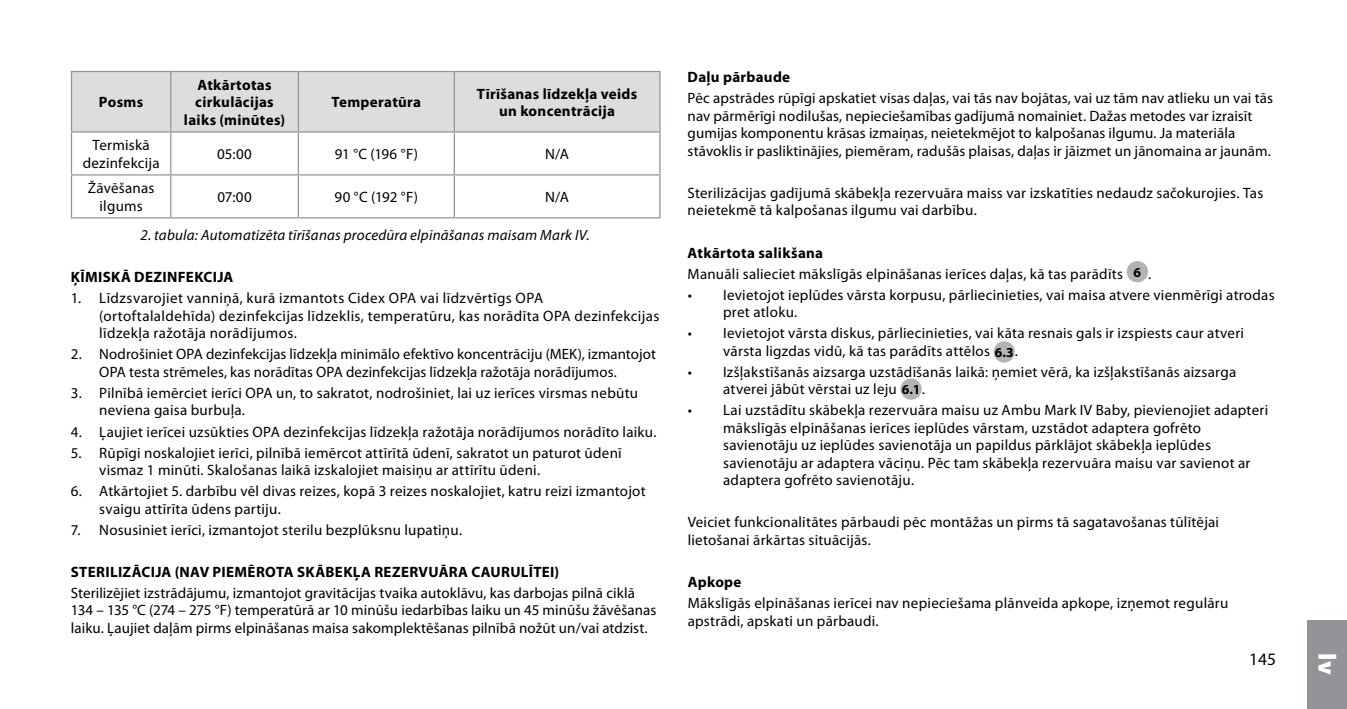
<style>
.page{position:relative;width:1347px;height:709px;background:#fff}
.page>*{position:absolute;margin:0;border:0;box-sizing:border-box;transform-origin:0 0}
.t1{font:900 25px "Myriad Pro";color:#fff}
.t2{font:17.5px "Myriad Pro";color:#000}
.t3{font:15px/17.5px "Myriad Pro";letter-spacing:.015em;color:#000}
.t4{font:700 15px/17.5px "Myriad Pro";letter-spacing:.02em;color:#000;text-align:center}
.t5{font:italic 15px "Myriad Pro";letter-spacing:.015em;color:#000}
.s1{font-weight:700}
.s2{font-weight:700;font-size:13.75px}
</style>
<div class="page">
<div style="left:1307px;top:620px;width:39px;height:89px;background:#939498"></div>
<div style="left:72px;top:72px;width:587px;height:59px;background:#dcddde"></div>
<hr style="left:71px;top:71px;width:100px;height:1px;background:#939498">
<hr style="left:71px;top:72px;width:1px;height:59px;background:#939498">
<hr style="left:171px;top:71px;width:127px;height:1px;background:#939498">
<hr style="left:170px;top:72px;width:1px;height:59px;background:#939498">
<hr style="left:298px;top:71px;width:156px;height:1px;background:#939498">
<hr style="left:298px;top:72px;width:1px;height:59px;background:#939498">
<hr style="left:454px;top:71px;width:206px;height:1px;background:#939498">
<hr style="left:454px;top:72px;width:1px;height:59px;background:#939498">
<hr style="left:659px;top:72px;width:1px;height:59px;background:#939498">
<hr style="left:71px;top:131px;width:100px;height:2px;background:#939498">
<hr style="left:71px;top:133px;width:1px;height:41px;background:#939498">
<hr style="left:171px;top:131px;width:127px;height:2px;background:#939498">
<hr style="left:170px;top:133px;width:1px;height:41px;background:#939498">
<hr style="left:298px;top:131px;width:156px;height:2px;background:#939498">
<hr style="left:298px;top:133px;width:1px;height:41px;background:#939498">
<hr style="left:454px;top:131px;width:206px;height:2px;background:#939498">
<hr style="left:454px;top:133px;width:1px;height:41px;background:#939498">
<hr style="left:659px;top:133px;width:1px;height:41px;background:#939498">
<hr style="left:71px;top:174px;width:100px;height:1px;background:#939498">
<hr style="left:71px;top:175px;width:1px;height:42px;background:#939498">
<hr style="left:171px;top:174px;width:127px;height:1px;background:#939498">
<hr style="left:170px;top:175px;width:1px;height:42px;background:#939498">
<hr style="left:298px;top:174px;width:156px;height:1px;background:#939498">
<hr style="left:298px;top:175px;width:1px;height:42px;background:#939498">
<hr style="left:454px;top:174px;width:206px;height:1px;background:#939498">
<hr style="left:454px;top:175px;width:1px;height:42px;background:#939498">
<hr style="left:659px;top:175px;width:1px;height:42px;background:#939498">
<hr style="left:71px;top:217px;width:100px;height:1px;background:#939498">
<hr style="left:171px;top:217px;width:127px;height:1px;background:#939498">
<hr style="left:298px;top:217px;width:156px;height:1px;background:#939498">
<hr style="left:454px;top:217px;width:206px;height:1px;background:#939498">
<div style="left:1126px;top:261px;width:22px;height:21px;background:#b1b3b6;border-radius:50%"></div>
<div style="left:993px;top:341px;width:21px;height:21px;background:#b1b3b6;border-radius:50%"></div>
<div style="left:900px;top:378px;width:21px;height:22px;background:#b1b3b6;border-radius:50%"></div>
<p class="t4" style="left:99px;top:93px;width:46px">Posms</p>
<p class="t4" style="left:184px;top:76px;width:103px">Atkārtotas cirkulācijas laiks (minūtes)</p>
<p class="t4" style="left:331px;top:93px;width:91px">Temperatūra</p>
<p class="t4" style="left:477px;top:84px;width:162px">Tīrīšanas līdzekļa veids un koncentrācija</p>
<p class="t3" style="left:83px;top:136px;width:78px;text-align:center">Termiskā dezinfekcija</p>
<p class="t3" style="left:217px;top:145px;width:36px">05:00</p>
<p class="t3" style="left:335px;top:145px;width:85px">91 °C (196 °F)</p>
<p class="t3" style="left:545px;top:145px;width:26px">N/A</p>
<p class="t3" style="left:88px;top:179px;width:68px;text-align:center">Žāvēšanas ilgums</p>
<p class="t3" style="left:217px;top:188px;width:36px">07:00</p>
<p class="t3" style="left:334px;top:188px;width:85px">90 °C (192 °F)</p>
<p class="t3" style="left:545px;top:188px;width:26px">N/A</p>
<p class="t5" style="left:141px;top:226px;width:450px">2. tabula: Automatizēta tīrīšanas procedūra elpināšanas maisam Mark IV.</p>
<p class="t4" style="left:71px;top:268px;width:164px">ĶĪMISKĀ DEZINFEKCIJA</p>
<p class="t3" style="left:99px;top:289px;width:561px;text-indent:-28px">1. Līdzsvarojiet vanniņā, kurā izmantots Cidex OPA vai līdzvērtīgs OPA (ortoftalaldehīda) dezinfekcijas līdzeklis, temperatūru, kas norādīta OPA dezinfekcijas līdzekļa ražotāja norādījumos.</p>
<p class="t3" style="left:99px;top:345px;width:558px;text-indent:-28px">2. Nodrošiniet OPA dezinfekcijas līdzekļa minimālo efektīvo koncentrāciju (MEK), izmantojot<br>OPA testa strēmeles, kas norādītas OPA dezinfekcijas līdzekļa ražotāja norādījumos.</p>
<p class="t3" style="left:99px;top:384px;width:540px;text-indent:-28px">3. Pilnībā iemērciet ierīci OPA un, to sakratot, nodrošiniet, lai uz ierīces virsmas nebūtu neviena gaisa burbuļa.</p>
<p class="t3" style="left:71px;top:422px;width:587px">4. Ļaujiet ierīcei uzsūkties OPA dezinfekcijas līdzekļa ražotāja norādījumos norādīto laiku.</p>
<p class="t3" style="left:99px;top:443px;width:524px;text-indent:-28px">5. Rūpīgi noskalojiet ierīci, pilnībā iemērcot attīrītā ūdenī, sakratot un paturot ūdenī vismaz 1 minūti. Skalošanas laikā izskalojiet maisiņu ar attīrītu ūdeni.</p>
<p class="t3" style="left:99px;top:482px;width:548px;text-indent:-28px">6. Atkārtojiet 5. darbību vēl divas reizes, kopā 3 reizes noskalojiet, katru reizi izmantojot svaigu attīrīta ūdens partiju.</p>
<p class="t3" style="left:71px;top:520px;width:393px">7. Nosusiniet ierīci, izmantojot sterilu bezplūksnu lupatiņu.</p>
<p class="t4" style="left:71px;top:562px;width:490px">STERILIZĀCIJA (NAV PIEMĒROTA SKĀBEKĻA REZERVUĀRA CAURULĪTEI)</p>
<p class="t3" style="left:71px;top:584px;width:587px">Sterilizējiet izstrādājumu, izmantojot gravitācijas tvaika autoklāvu, kas darbojas pilnā ciklā<br>134 – 135 °C (274 – 275 °F) temperatūrā ar 10 minūšu iedarbības laiku un 45 minūšu žāvēšanas laiku. Ļaujiet daļām pirms elpināšanas maisa sakomplektēšanas pilnībā nožūt un/vai atdzist.</p>
<p class="t4" style="left:687px;top:68px;width:104px">Daļu pārbaude</p>
<p class="t3" style="left:687px;top:89px;width:587px">Pēc apstrādes rūpīgi apskatiet visas daļas, vai tās nav bojātas, vai uz tām nav atlieku un vai tās nav pārmērīgi nodilušas, nepieciešamības gadījumā nomainiet. Dažas metodes var izraisīt gumijas komponentu krāsas izmaiņas, neietekmējot to kalpošanas ilgumu. Ja materiāla stāvoklis ir pasliktinājies, piemēram, radušās plaisas, daļas ir jāizmet un jānomaina ar jaunām.</p>
<p class="t3" style="left:687px;top:184px;width:577px">Sterilizācijas gadījumā skābekļa rezervuāra maiss var izskatīties nedaudz sačokurojies. Tas neietekmē tā kalpošanas ilgumu vai darbību.</p>
<p class="t3" style="left:687px;top:242px;width:465px;line-height:21px"><span class="s1">Atkārtota salikšana<br></span>Manuāli salieciet mākslīgās elpināšanas ierīces daļas, kā tas parādīts <span class="s2">6</span> .</p>
<p class="t3" style="left:723px;top:285px;width:553px;text-indent:-35px">• Ievietojot ieplūdes vārsta korpusu, pārliecinieties, vai maisa atvere vienmērīgi atrodas pret atloku.</p>
<p class="t3" style="left:723px;top:324px;width:522px;text-indent:-35px">• Ievietojot vārsta diskus, pārliecinieties, vai kāta resnais gals ir izspiests caur atveri vārsta ligzdas vidū, kā tas parādīts attēlos <sub>6.3</sub>.</p>
<p class="t3" style="left:723px;top:362px;width:514px;text-indent:-35px">• Izšļakstīšanās aizsarga uzstādīšanās laikā: ņemiet vērā, ka izšļakstīšanās aizsarga atverei jābūt vērstai uz leju <span class="s2">6.1</span>.</p>
<p class="t3" style="left:723px;top:401px;width:546px;text-indent:-35px">• Lai uzstādītu skābekļa rezervuāra maisu uz Ambu Mark IV Baby, pievienojiet adapteri mākslīgās elpināšanas ierīces ieplūdes vārstam, uzstādot adaptera gofrēto savienotāju uz ieplūdes savienotāja un papildus pārklājot skābekļa ieplūdes savienotāju ar adaptera vāciņu. Pēc tam skābekļa rezervuāra maisu var savienot ar adaptera gofrēto savienotāju.</p>
<p class="t3" style="left:687px;top:513px;width:533px">Veiciet funkcionalitātes pārbaudi pēc montāžas un pirms tā sagatavošanas tūlītējai lietošanai ārkārtas situācijās.</p>
<p class="t4" style="left:687px;top:572px;width:55px">Apkope</p>
<p class="t3" style="left:687px;top:594px;width:542px">Mākslīgās elpināšanas ierīcei nav nepieciešama plānveida apkope, izņemot regulāru apstrādi, apskati un pārbaudi.</p>
<p class="t2" style="left:1249px;top:648px;width:28px">145</p>
<h1 class="t1" style="left:1343px;top:653px;width:23px;rotate:90deg">lv</h1>
</div>
